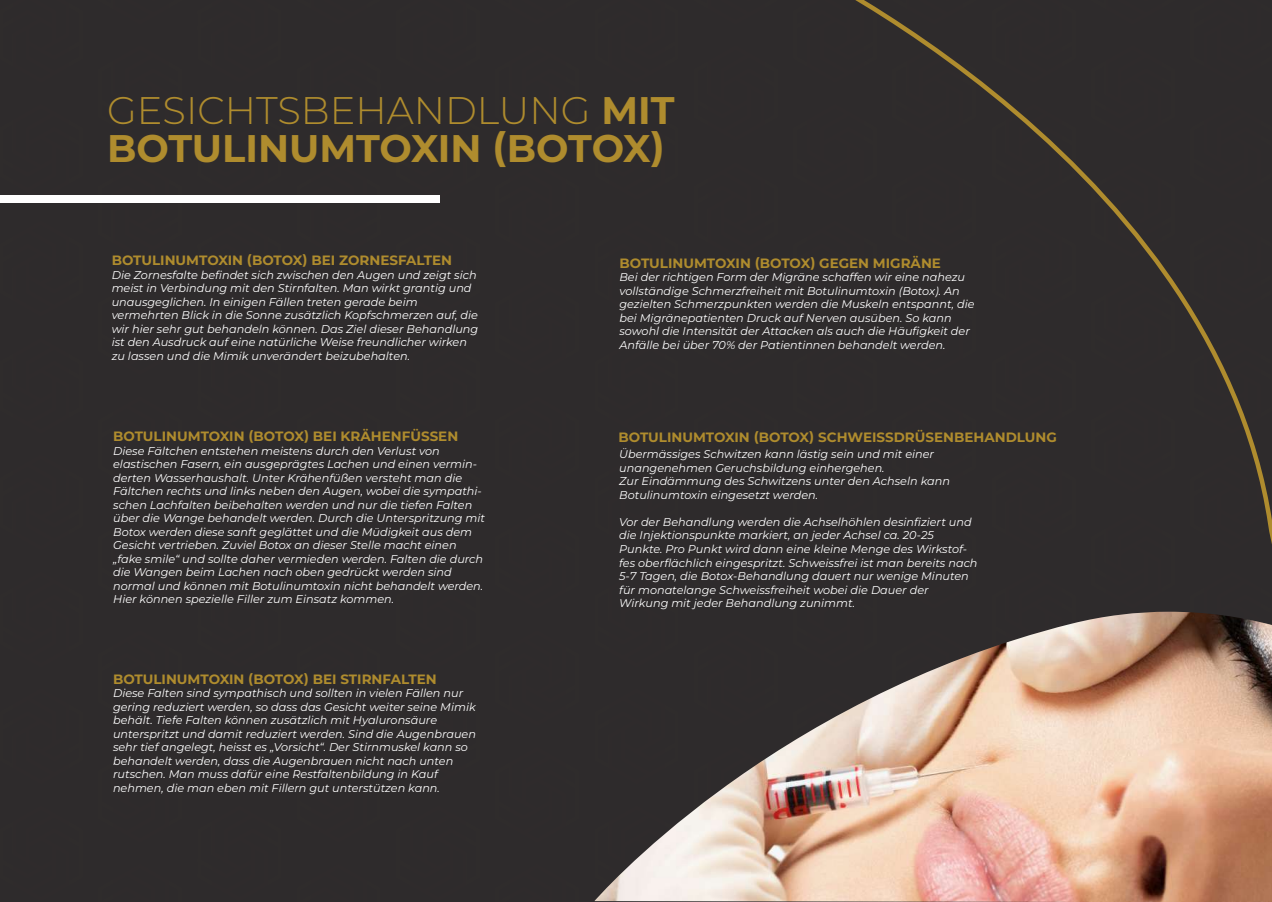
<style>
.page{position:relative;width:1272px;height:902px;background:#fff}
.page>*{position:absolute;margin:0;border:0;box-sizing:border-box;transform-origin:0 0}
.t1{font:700 38.4px/38.4px "Montserrat";color:#af8c2e}
.t2{font:700 13.5px "Montserrat";color:#af8c2e}
.t3{font:italic 11.25px/13.5px "Montserrat";color:#fff}
.s1{font-weight:300}
</style>
<div class="page">
<div style="left:0;top:0;width:1271px;height:901px;background:#2e2b2c"></div>
<div style="left:0;top:195px;width:439px;height:8px;background:#fff"></div>
<img style="left:594px;top:768px;width:677px;height:133px">
<svg style="left:751px;top:0;width:520px;height:864px"></svg>
<h1 class="t1" style="left:107px;top:90px;width:569px"><span class="s1">GESICHTSBEHANDLUNG</span> MIT<br>BOTULINUMTOXIN (BOTOX)</h1>
<p class="t2" style="left:112px;top:251px;width:342px">BOTULINUMTOXIN (BOTOX) BEI ZORNESFALTEN</p>
<p class="t3" style="left:112px;top:268px;width:368px">Die Zornesfalte befindet sich zwischen den Augen und zeigt sich meist in Verbindung mit den Stirnfalten. Man wirkt grantig und unausgeglichen. In einigen Fällen treten gerade beim vermehrten Blick in die Sonne zusätzlich Kopfschmerzen auf, die wir hier sehr gut behandeln können. Das Ziel dieser Behandlung ist den Ausdruck auf eine natürliche Weise freundlicher wirken zu lassen und die Mimik unverändert beizubehalten.</p>
<p class="t2" style="left:113px;top:427px;width:346px">BOTULINUMTOXIN (BOTOX) BEI KRÄHENFÜSSEN</p>
<p class="t3" style="left:113px;top:443px;width:373px">Diese Fältchen entstehen meistens durch den Verlust von elastischen Fasern, ein ausgeprägtes Lachen und einen vermin&shy;derten Wasserhaushalt. Unter Krähenfüßen versteht man die Fältchen rechts und links neben den Augen, wobei die sympathi&shy;schen Lachfalten beibehalten werden und nur die tiefen Falten über die Wange behandelt werden. Durch die Unterspritzung mit Botox werden diese sanft geglättet und die Müdigkeit aus dem Gesicht vertrieben. Zuviel Botox an dieser Stelle macht einen „fake smile“ und sollte daher vermieden werden. Falten die durch die Wangen beim Lachen nach oben gedrückt werden sind normal und können mit Botulinumtoxin nicht behandelt werden.<br>Hier können spezielle Filler zum Einsatz kommen.</p>
<p class="t2" style="left:113px;top:669px;width:325px">BOTULINUMTOXIN (BOTOX) BEI STIRNFALTEN</p>
<p class="t3" style="left:113px;top:686px;width:364px">Diese Falten sind sympathisch und sollten in vielen Fällen nur gering reduziert werden, so dass das Gesicht weiter seine Mimik behält. Tiefe Falten können zusätzlich mit Hyaluronsäure unterspritzt und damit reduziert werden. Sind die Augenbrauen sehr tief angelegt, heisst es „Vorsicht“. Der Stirnmuskel kann so behandelt werden, dass die Augenbrauen nicht nach unten rutschen. Man muss dafür eine Restfaltenbildung in Kauf nehmen, die man eben mit Fillern gut unterstützen kann.</p>
<p class="t2" style="left:619px;top:254px;width:323px">BOTULINUMTOXIN (BOTOX) GEGEN MIGRÄNE</p>
<p class="t3" style="left:619px;top:270px;width:356px">Bei der richtigen Form der Migräne schaffen wir eine nahezu vollständige Schmerzfreiheit mit Botulinumtoxin (Botox). An gezielten Schmerzpunkten werden die Muskeln entspannt, die bei Migränepatienten Druck auf Nerven ausüben. So kann sowohl die Intensität der Attacken als auch die Häufigkeit der Anfälle bei über 70% der Patientinnen behandelt werden.</p>
<p class="t2" style="left:618px;top:428px;width:440px">BOTULINUMTOXIN (BOTOX) SCHWEISSDRÜSENBEHANDLUNG</p>
<p class="t3" style="left:619px;top:447px;width:332px">Übermässiges Schwitzen kann lästig sein und mit einer unangenehmen Geruchsbildung einhergehen.<br>Zur Eindämmung des Schwitzens unter den Achseln kann Botulinumtoxin eingesetzt werden.</p>
<p class="t3" style="left:619px;top:515px;width:360px">Vor der Behandlung werden die Achselhöhlen desinfiziert und die Injektionspunkte markiert, an jeder Achsel ca. 20-25<br>Punkte. Pro Punkt wird dann eine kleine Menge des Wirkstof&shy;fes oberflächlich eingespritzt. Schweissfrei ist man bereits nach 5-7 Tagen, die Botox-Behandlung dauert nur wenige Minuten für monatelange Schweissfreiheit wobei die Dauer der Wirkung mit jeder Behandlung zunimmt.</p>
</div>
